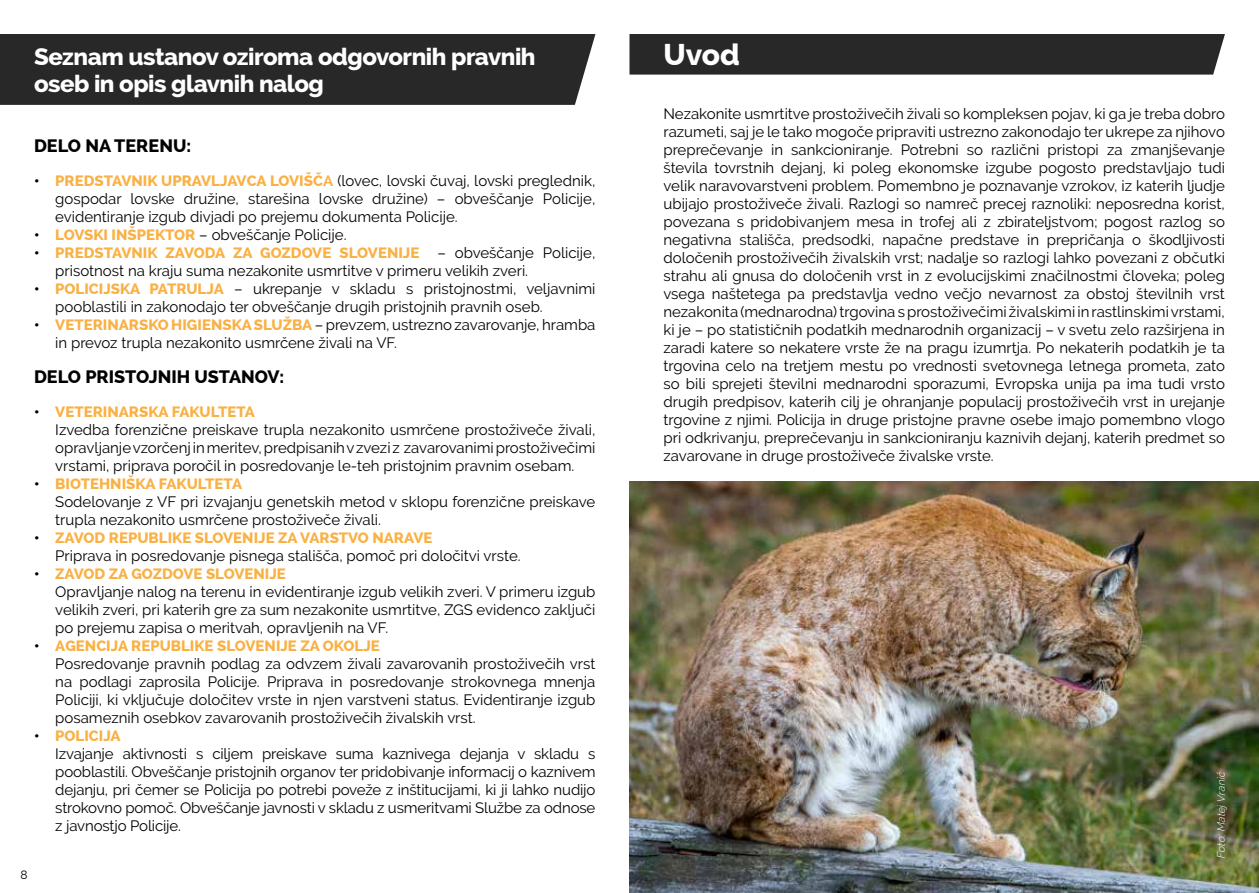
<style>
.page{position:relative;width:1259px;height:893px;background:#fff}
.page>*{position:absolute;margin:0;border:0;box-sizing:border-box;transform-origin:0 0}
.t1{font:800 30px "Raleway";color:#fff}
.t2{font:800 24px/27px "Raleway";letter-spacing:-.02em;color:#fff}
.t3{font:800 18px "Raleway";color:#000}
.t4{font:15px/18px "Raleway";color:#000}
.t5{font:12px "Raleway";color:#000}
.t6{font:italic 300 10.5px "Raleway";color:#fff}
.s1{font-weight:800}
.s2{font-weight:800;color:#fab042}
.s3{font-weight:700;color:#fab042}
</style>
<div class="page">
<img style="left:629px;top:482px;width:630px;height:411px">
<div style="left:0;top:34px;width:595px;height:71px;background:#272827"></div>
<div style="left:629px;top:34px;width:596px;height:41px;background:#272827"></div>
<h2 class="t2" style="left:34px;top:43px;width:503px">Seznam ustanov oziroma odgovornih pravnih oseb in opis glavnih nalog</h2>
<h1 class="t1" style="left:663px;top:38px;width:78px">Uvod</h1>
<p class="t3" style="left:34px;top:135px;width:159px">DELO NA TERENU:</p>
<p class="t4" style="left:55px;top:171px;width:542px;text-align:justify;text-indent:-21px"><span class="s1">•</span> <span class="s2">PREDSTAVNIK UPRAVLJAVCA LOVIŠČ</span><span class="s3">A</span> (lovec, lovski čuvaj, lovski preglednik, gospodar lovske družine, starešina lovske družine) – obveščanje Policije, evidentiranje izgub divjadi po prejemu dokumenta Policije.</p>
<p class="t4" style="left:34px;top:225px;width:314px"><span class="s1">•</span> <span class="s2">LOVSKI INŠPEKTOR</span> – obveščanje Policije.</p>
<p class="t4" style="left:55px;top:243px;width:541px;text-indent:-21px"><span class="s1">•</span> <span class="s2">PREDSTAVNIK ZAVODA ZA GOZDOVE SLOVENIJE</span> – obveščanje Policije, prisotnost na kraju suma nezakonite usmrtitve v primeru velikih zveri.</p>
<p class="t4" style="left:55px;top:279px;width:542px;text-indent:-21px"><span class="s1">•</span> <span class="s2">POLICIJSKA PATRULJA</span> – ukrepanje v skladu s pristojnostmi, veljavnimi pooblastili in zakonodajo ter obveščanje drugih pristojnih pravnih oseb.</p>
<p class="t4" style="left:55px;top:315px;width:542px;text-indent:-21px"><span class="s1">•</span> <span class="s2">VETERINARSKO HIGIENSKA SLUŽBA</span> – prevzem, ustrezno zavarovanje, hramba in prevoz trupla nezakonito usmrčene živali na VF.</p>
<p class="t3" style="left:34px;top:366px;width:251px">DELO PRISTOJNIH USTANOV:</p>
<p class="t4" style="left:55px;top:402px;width:542px;text-indent:-21px"><span class="s1">•</span> <span class="s2">VETERINARSKA FAKULTETA<br></span>Izvedba forenzične preiskave trupla nezakonito usmrčene prostoživeče živali, opravljanje vzorčenj in meritev, predpisanih v zvezi z zavarovanimi prostoživečimi vrstami, priprava poročil in posredovanje le-teh pristojnim pravnim osebam.</p>
<p class="t4" style="left:55px;top:474px;width:541px;text-indent:-21px"><span class="s1">•</span> <span class="s2">BIOTEHNIŠKA FAKULTETA<br></span>Sodelovanje z VF pri izvajanju genetskih metod v sklopu forenzične preiskave trupla nezakonito usmrčene prostoživeče živali.</p>
<p class="t4" style="left:55px;top:528px;width:467px;text-indent:-21px"><span class="s1">•</span> <span class="s2">ZAVOD REPUBLIKE SLOVENIJE ZA VARSTVO NARAVE<br></span>Priprava in posredovanje pisnega stališča, pomoč pri določitvi vrste.</p>
<p class="t4" style="left:55px;top:564px;width:542px;text-indent:-21px"><span class="s1">•</span> <span class="s2">ZAVOD ZA GOZDOVE SLOVENIJE<br></span>Opravljanje nalog na terenu in evidentiranje izgub velikih zveri. V primeru izgub velikih zveri, pri katerih gre za sum nezakonite usmrtitve, ZGS evidenco zaključi po prejemu zapisa o meritvah, opravljenih na VF.</p>
<p class="t4" style="left:55px;top:636px;width:542px;text-indent:-21px"><span class="s1">•</span> <span class="s2">AGENCIJA REPUBLIKE SLOVENIJE ZA OKOLJE<br></span>Posredovanje pravnih podlag za odvzem živali zavarovanih prostoživečih vrst na podlagi zaprosila Policije. Priprava in posredovanje strokovnega mnenja Policiji, ki vključuje določitev vrste in njen varstveni status. Evidentiranje izgub posameznih osebkov zavarovanih prostoživečih živalskih vrst.</p>
<p class="t4" style="left:55px;top:726px;width:542px;text-indent:-21px"><span class="s1">•</span> <span class="s2">POLICIJA<br></span>Izvajanje aktivnosti s ciljem preiskave suma kaznivega dejanja v skladu s pooblastili. Obveščanje pristojnih organov ter pridobivanje informacij o kaznivem dejanju, pri čemer se Policija po potrebi poveže z inštitucijami, ki ji lahko nudijo strokovno pomoč. Obveščanje javnosti v skladu z usmeritvami Službe za odnose z javnostjo Policije.</p>
<p class="t5" style="left:21px;top:867px;width:9px">8</p>
<p class="t4" style="left:663px;top:104px;width:563px;text-align:justify">Nezakonite usmrtitve prostoživečih živali so kompleksen pojav, ki ga je treba dobro razumeti, saj je le tako mogoče pripraviti ustrezno zakonodajo ter ukrepe za njihovo preprečevanje in sankcioniranje. Potrebni so različni pristopi za zmanjševanje števila tovrstnih dejanj, ki poleg ekonomske izgube pogosto predstavljajo tudi velik naravovarstveni problem. Pomembno je poznavanje vzrokov, iz katerih ljudje ubijajo prostoživeče živali. Razlogi so namreč precej raznoliki: neposredna korist, povezana s pridobivanjem mesa in trofej ali z zbirateljstvom; pogost razlog so negativna stališča, predsodki, napačne predstave in prepričanja o škodljivosti določenih prostoživečih živalskih vrst; nadalje so razlogi lahko povezani z občutki strahu ali gnusa do določenih vrst in z evolucijskimi značilnostmi človeka; poleg vsega naštetega pa predstavlja vedno večjo nevarnost za obstoj številnih vrst nezakonita (mednarodna) trgovina s prostoživečimi živalskimi in rastlinskimi vrstami, ki je – po statističnih podatkih mednarodnih organizacij – v svetu zelo razširjena in zaradi katere so nekatere vrste že na pragu izumrtja. Po nekaterih podatkih je ta trgovina celo na tretjem mestu po vrednosti svetovnega letnega prometa, zato so bili sprejeti številni mednarodni sporazumi, Evropska unija pa ima tudi vrsto drugih predpisov, katerih cilj je ohranjanje populacij prostoživečih vrst in urejanje trgovine z njimi. Policija in druge pristojne pravne osebe imajo pomembno vlogo pri odkrivanju, preprečevanju in sankcioniranju kaznivih dejanj, katerih predmet so zavarovane in druge prostoživeče živalske vrste.</p>
<p class="t6" style="left:1215px;top:859px;width:91px;rotate:-90deg">Foto:MatejVranič</p>
</div>
